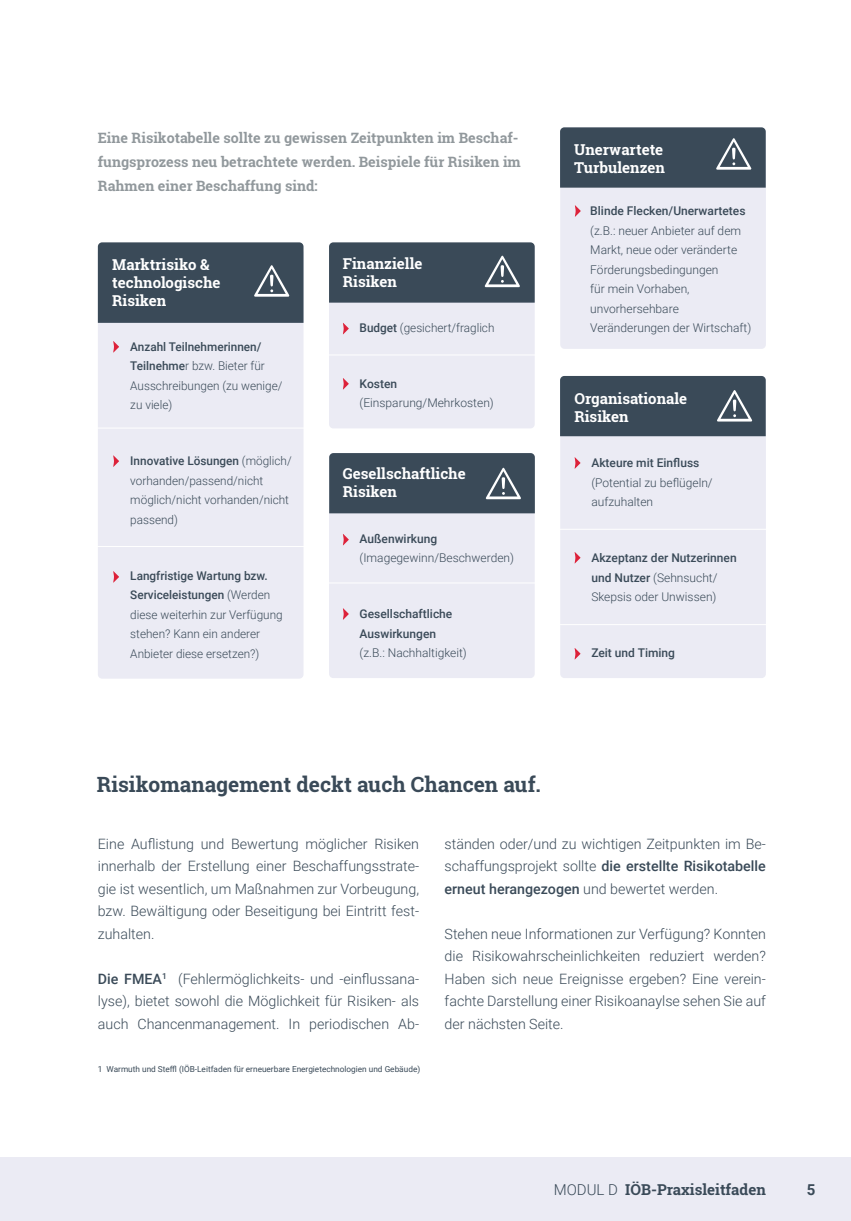
<style>
.page{position:relative;width:851px;height:1221px;background:#fff}
.page>*{position:absolute;margin:0;border:0;box-sizing:border-box;transform-origin:0 0}
.Ü3{font:700 21px "Roboto Slab";color:#3a4a58}
.Kästchenüberschrift{font:700 15px/18px "Roboto Slab";color:#fff}
.t1{font:700 15px "Roboto Slab";color:#3a4a58}
.t2{font:700 15px "Roboto";color:#3a4a58}
.Ü2{font:300 14.25px/22.5px "Roboto";color:#3a4a58;text-align:justify}
.Ü2-2{font:700 14.25px/24px "Roboto Slab";color:#91989c}
.t3{font:300 12px/19.5px "Roboto";color:#3a4a58}
.t4{font:500 12px/19.5px "Roboto";color:#3a4a58}
.Ü2-3{font:8.25px "Roboto";color:#3a4a58}
.s1{font-weight:500}
.s2{font-weight:300}
.s3{font-family:"Roboto";font-weight:300}
</style>
<div class="page">
<div style="left:0;top:1157px;width:850px;height:63px;background:#ebebf4"></div>
<div style="left:98px;top:249px;width:205px;height:429px;background:#ebebf4;border-radius:4px"></div>
<div style="left:98px;top:242px;width:205px;height:81px;background:#3a4a58"></div>
<svg style="left:113px;top:341px;width:6px;height:11px"></svg>
<svg style="left:113px;top:455px;width:6px;height:12px"></svg>
<svg style="left:113px;top:571px;width:6px;height:11px"></svg>
<hr style="left:93px;top:427px;width:215px;height:1px;background:#fff">
<hr style="left:90px;top:546px;width:215px;height:1px;background:#fff">
<div style="left:329px;top:243px;width:205px;height:185px;background:#ebebf4;border-radius:4px"></div>
<svg style="left:343px;top:323px;width:6px;height:11px"></svg>
<svg style="left:343px;top:378px;width:6px;height:11px"></svg>
<hr style="left:325px;top:354px;width:216px;height:1px;background:#fff">
<div style="left:329px;top:242px;width:205px;height:60px;background:#3a4a58"></div>
<div style="left:329px;top:453px;width:205px;height:225px;background:#ebebf4;border-radius:4px"></div>
<svg style="left:343px;top:534px;width:6px;height:11px"></svg>
<svg style="left:343px;top:608px;width:6px;height:11px"></svg>
<hr style="left:324px;top:582px;width:215px;height:1px;background:#fff">
<div style="left:329px;top:453px;width:205px;height:60px;background:#3a4a58"></div>
<div style="left:560px;top:127px;width:205px;height:222px;background:#ebebf4;border-radius:4px"></div>
<svg style="left:574px;top:205px;width:6px;height:12px"></svg>
<div style="left:560px;top:127px;width:205px;height:61px;background:#3a4a58"></div>
<div style="left:560px;top:376px;width:205px;height:302px;background:#ebebf4;border-radius:4px"></div>
<svg style="left:574px;top:457px;width:6px;height:11px"></svg>
<svg style="left:574px;top:552px;width:6px;height:11px"></svg>
<svg style="left:574px;top:648px;width:6px;height:11px"></svg>
<hr style="left:555px;top:529px;width:215px;height:1px;background:#fff">
<hr style="left:560px;top:624px;width:215px;height:1px;background:#fff">
<div style="left:560px;top:376px;width:205px;height:60px;background:#3a4a58"></div>
<p class="Ü2-2" style="left:98px;top:125px;width:424px">Eine Risikotabelle sollte zu gewissen Zeitpunkten im Beschaf&shy;fungsprozess neu betrachtete werden. Beispiele für Risiken im<br>Rahmen einer Beschaffung sind:</p>
<p class="Kästchenüberschrift" style="left:112px;top:255px;width:110px">Marktrisiko &amp; technologische<br>Risiken</p>
<p class="Kästchenüberschrift" style="left:343px;top:255px;width:81px">Finanzielle<br>Risiken</p>
<p class="t3" style="left:359px;top:317px;width:136px"><span class="s1">Budget</span> (gesichert/fraglich</p>
<p class="t3" style="left:130px;top:336px;width:154px"><span class="s1">Anzahl Teilnehmerinnen/<br>Teilnehme</span>r bzw. Bieter für<br>Ausschreibungen (zu wenige/ zu viele)</p>
<p class="t3" style="left:130px;top:450px;width:163px"><span class="s1">Innovative Lösungen</span> (möglich/ vorhanden/passend/nicht möglich/nicht vorhanden/nicht passend)</p>
<p class="t3" style="left:130px;top:565px;width:154px"><span class="s1">Langfristige Wartung bzw.<br>Serviceleistungen</span> (Werden diese weiterhin zur Verfügung stehen? Kann ein anderer<br>Anbieter diese ersetzen?)</p>
<p class="t3" style="left:359px;top:373px;width:136px"><span class="s1">Kosten </span>(Einsparung/Mehrkosten)</p>
<p class="Kästchenüberschrift" style="left:343px;top:464px;width:124px">Gesellschaftliche<br>Risiken</p>
<p class="t3" style="left:359px;top:528px;width:156px"><span class="s1">Außenwirkung </span>(Imagegewinn/Beschwerden)</p>
<p class="t4" style="left:359px;top:604px;width:109px">Gesellschaftliche<br>Auswirkungen<br><span class="s2">(z.B.: Nachhaltigkeit)</span></p>
<p class="Kästchenüberschrift" style="left:574px;top:141px;width:92px">Unerwartete<br>Turbulenzen</p>
<p class="t3" style="left:590px;top:201px;width:162px"><span class="s1">Blinde Flecken/Unerwartetes </span>(z.B.: neuer Anbieter auf dem<br>Markt, neue oder veränderte<br>Förderungsbedingungen<br>für mein Vorhaben, unvorhersehbare<br>Veränderungen der Wirtschaft)</p>
<p class="Kästchenüberschrift" style="left:574px;top:389px;width:114px">Organisationale<br>Risiken</p>
<p class="t3" style="left:591px;top:452px;width:123px"><span class="s1">Akteure mit Einfluss </span>(Potential zu beflügeln/ aufzuhalten</p>
<p class="t4" style="left:591px;top:547px;width:147px">Akzeptanz der Nutzerinnen und Nutzer <span class="s2">(Sehnsucht/<br>Skepsis oder Unwissen)</span></p>
<p class="t4" style="left:591px;top:642px;width:85px">Zeit und Timing</p>
<p class="Ü3" style="left:97px;top:770px;width:445px">Risikomanagement deckt auch Chancen auf.</p>
<p class="Ü2" style="left:98px;top:831px;width:323px">Eine Auflistung und Bewertung möglicher Risiken innerhalb der Erstellung einer Beschaffungsstrate&shy;gie ist wesentlich, um Maßnahmen zur Vorbeugung, bzw. Bewältigung oder Beseitigung bei Eintritt fest&shy;zuhalten.</p>
<p class="Ü2" style="left:98px;top:966px;width:323px"><span class="s1">Die FMEA</span><sup>1</sup> (Fehlermöglichkeits- und -einflussana&shy;lyse), bietet sowohl die Möglichkeit für Risiken- als auch Chancenmanagement. In periodischen Ab-</p>
<p class="Ü2-3" style="left:98px;top:1063px;width:324px">1 Warmuth und Steffl (IÖB-Leitfaden für erneuerbare Energietechnologien und Gebäude)</p>
<p class="Ü2" style="left:444px;top:831px;width:323px">ständen oder/und zu wichtigen Zeitpunkten im Be&shy;schaffungsprojekt sollte <span class="s1">die erstellte Risikotabelle erneut herangezogen</span> und bewertet werden.</p>
<p class="Ü2" style="left:444px;top:921px;width:323px">Stehen neue Informationen zur Verfügung? Konnten die Risikowahrscheinlichkeiten reduziert werden?<br>Haben sich neue Ereignisse ergeben? Eine verein&shy;fachte Darstellung einer Risikoanaylse sehen Sie auf der nächsten Seite.</p>
<p class="t1" style="left:553px;top:1178px;width:214px"><span class="s3">MODUL D</span> IÖB-Praxisleitfaden</p>
<p class="t2" style="left:806px;top:1178px;width:10px">5</p>
</div>
